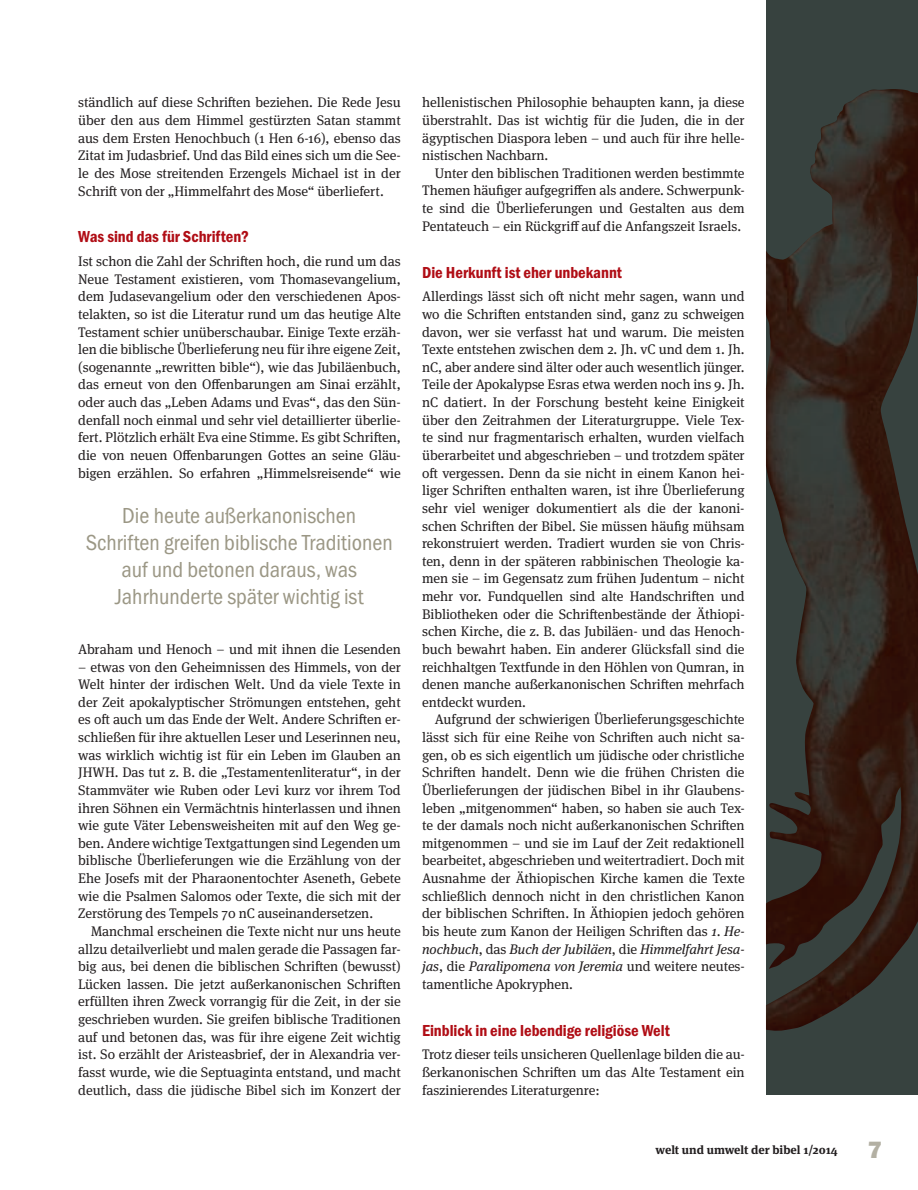
<style>
.page{position:relative;width:918px;height:1190px;background:#fff}
.page>*{position:absolute;margin:0;border:0;box-sizing:border-box;transform-origin:0 0}
.t1{font:22.5px/27px "Franklin Gothic URW Con Boo";color:#9b9785;text-align:center}
.t2{font:16.5px "Franklin Gothic URW Con Dem";color:#b00d15}
.t3{font:13.8px/17.5px "Meta Serif OT";letter-spacing:-.005em;color:#231f20;text-align:justify}
.t4{font:700 12px "Meta Serif OT";color:#231f20}
.s1{font-style:italic}
.s2{font-family:"Franklin Gothic URW Hea";font-weight:400;font-size:24.45px;color:#b3b0a3}
</style>
<div class="page">
<svg style="left:766px;top:0;width:152px;height:1094px;background:#35342f"></svg>
<img style="left:766px;top:89px;width:134px;height:880px">
<p class="t3" style="left:78px;top:94px;width:324px">ständlich auf diese Schriften beziehen. Die Rede Jesu über den aus dem Himmel gestürzten Satan stammt aus dem Ersten Henochbuch (1 Hen 6-16), ebenso das Zitat im Judasbrief. Und das Bild eines sich um die See&shy;le des Mose streitenden Erzengels Michael ist in der Schrift von der „Himmelfahrt des Mose“ überliefert.</p>
<p class="t2" style="left:78px;top:226px;width:172px">Was sind das für Schriften?</p>
<p class="t3" style="left:78px;top:252px;width:324px">Ist schon die Zahl der Schriften hoch, die rund um das Neue Testament existieren, vom Thomasevangelium, dem Judasevangelium oder den verschiedenen Apos&shy;telakten, so ist die Literatur rund um das heutige Alte Testament schier unüberschaubar. Einige Texte erzäh&shy;len die biblische Überlieferung neu für ihre eigene Zeit, (sogenannte „rewritten bible“), wie das Jubiläenbuch, das erneut von den Offenbarungen am Sinai erzählt, oder auch das „Leben Adams und Evas“, das den Sün&shy;denfall noch einmal und sehr viel detaillierter überlie&shy;fert. Plötzlich erhält Eva eine Stimme. Es gibt Schriften, die von neuen Offenbarungen Gottes an seine Gläu&shy;bigen erzählen. So erfahren „Himmelsreisende“ wie</p>
<h1 class="t1" style="left:86px;top:502px;width:308px">Die heute außerkanonischen<br>Schriften greifen biblische Traditionen auf und betonen daraus, was<br>Jahrhunderte später wichtig ist</h1>
<p class="t3" style="left:78px;top:640px;width:324px">Abraham und Henoch – und mit ihnen die Lesenden</p>
<p class="t3" style="left:78px;top:658px;width:324px">– etwas von den Geheimnissen des Himmels, von der Welt hinter der irdischen Welt. Und da viele Texte in der Zeit apokalyptischer Strömungen entstehen, geht es oft auch um das Ende der Welt. Andere Schriften er&shy;schließen für ihre aktuellen Leser und Leserinnen neu, was wirklich wichtig ist für ein Leben im Glauben an JHWH. Das tut z. B. die „Testamentenliteratur“, in der Stammväter wie Ruben oder Levi kurz vor ihrem Tod ihren Söhnen ein Vermächtnis hinterlassen und ihnen wie gute Väter Lebensweisheiten mit auf den Weg ge&shy;ben. Andere wichtige Textgattungen sind Legenden um biblische Überlieferungen wie die Erzählung von der Ehe Josefs mit der Pharaonentochter Aseneth, Gebete wie die Psalmen Salomos oder Texte, die sich mit der Zerstörung des Tempels 70 nC auseinandersetzen.</p>
<p class="t3" style="left:78px;top:922px;width:324px;text-indent:13px">Manchmal erscheinen die Texte nicht nur uns heute allzu detailverliebt und malen gerade die Passagen far&shy;big aus, bei denen die biblischen Schriften (bewusst)<br>Lücken lassen. Die jetzt außerkanonischen Schriften erfüllten ihren Zweck vorrangig für die Zeit, in der sie geschrieben wurden. Sie greifen biblische Traditionen auf und betonen das, was für ihre eigene Zeit wichtig ist. So erzählt der Aristeasbrief, der in Alexandria ver&shy;fasst wurde, wie die Septuaginta entstand, und macht deutlich, dass die jüdische Bibel sich im Konzert der</p>
<p class="t3" style="left:422px;top:94px;width:324px">hellenistischen Philosophie behaupten kann, ja diese überstrahlt. Das ist wichtig für die Juden, die in der ägyptischen Diaspora leben – und auch für ihre helle&shy;nistischen Nachbarn.</p>
<p class="t3" style="left:422px;top:164px;width:324px;text-indent:13px">Unter den biblischen Traditionen werden bestimmte Themen häufiger aufgegriffen als andere. Schwerpunk&shy;te sind die Überlieferungen und Gestalten aus dem Pentateuch – ein Rückgriff auf die Anfangszeit Israels.</p>
<p class="t2" style="left:422px;top:261px;width:201px">Die Herkunft ist eher unbekannt</p>
<p class="t3" style="left:422px;top:288px;width:324px">Allerdings lässt sich oft nicht mehr sagen, wann und wo die Schriften entstanden sind, ganz zu schweigen davon, wer sie verfasst hat und warum. Die meisten Texte entstehen zwischen dem 2. Jh. vC und dem 1. Jh. nC, aber andere sind älter oder auch wesentlich jünger.<br>Teile der Apokalypse Esras etwa werden noch ins 9. Jh. nC datiert. In der Forschung besteht keine Einigkeit über den Zeitrahmen der Literaturgruppe. Viele Tex&shy;te sind nur fragmentarisch erhalten, wurden vielfach überarbeitet und abgeschrieben – und trotzdem später oft vergessen. Denn da sie nicht in einem Kanon hei&shy;liger Schriften enthalten waren, ist ihre Überlieferung sehr viel weniger dokumentiert als die der kanoni&shy;schen Schriften der Bibel. Sie müssen häufig mühsam rekonstruiert werden. Tradiert wurden sie von Chris&shy;ten, denn in der späteren rabbinischen Theologie ka&shy;men sie – im Gegensatz zum frühen Judentum – nicht mehr vor. Fundquellen sind alte Handschriften und Bibliotheken oder die Schriftenbestände der Äthiopi&shy;schen Kirche, die z. B. das Jubiläen- und das Henoch&shy;buch bewahrt haben. Ein anderer Glücksfall sind die reichhaltgen Textfunde in den Höhlen von Qumran, in denen manche außerkanonischen Schriften mehrfach entdeckt wurden.</p>
<p class="t3" style="left:422px;top:711px;width:324px;text-indent:13px">Aufgrund der schwierigen Überlieferungsgeschichte lässt sich für eine Reihe von Schriften auch nicht sa&shy;gen, ob es sich eigentlich um jüdische oder christliche Schriften handelt. Denn wie die frühen Christen die Überlieferungen der jüdischen Bibel in ihr Glaubens&shy;leben „mitgenommen“ haben, so haben sie auch Tex&shy;te der damals noch nicht außerkanonischen Schriften mitgenommen – und sie im Lauf der Zeit redaktionell bearbeitet, abgeschrieben und weitertradiert. Doch mit Ausnahme der Äthiopischen Kirche kamen die Texte schließlich dennoch nicht in den christlichen Kanon der biblischen Schriften. In Äthiopien jedoch gehören bis heute zum Kanon der Heiligen Schriften das <span class="s1">1. He&shy;nochbuch</span>, das <span class="s1">Buch der Jubiläen</span>, die <span class="s1">Himmelfahrt Jesa&shy;jas</span>, die <span class="s1">Paralipomena von Jeremia</span> und weitere neutes&shy;tamentliche Apokryphen.</p>
<p class="t2" style="left:422px;top:1019px;width:249px">Einblick in eine lebendige religiöse Welt</p>
<p class="t3" style="left:422px;top:1046px;width:324px">Trotz dieser teils unsicheren Quellenlage bilden die au&shy;ßerkanonischen Schriften um das Alte Testament ein faszinierendes Literaturgenre:</p>
<p class="t4" style="left:655px;top:1142px;width:228px">welt und umwelt der bibel 1/2014 <span class="s2">7</span></p>
</div>
